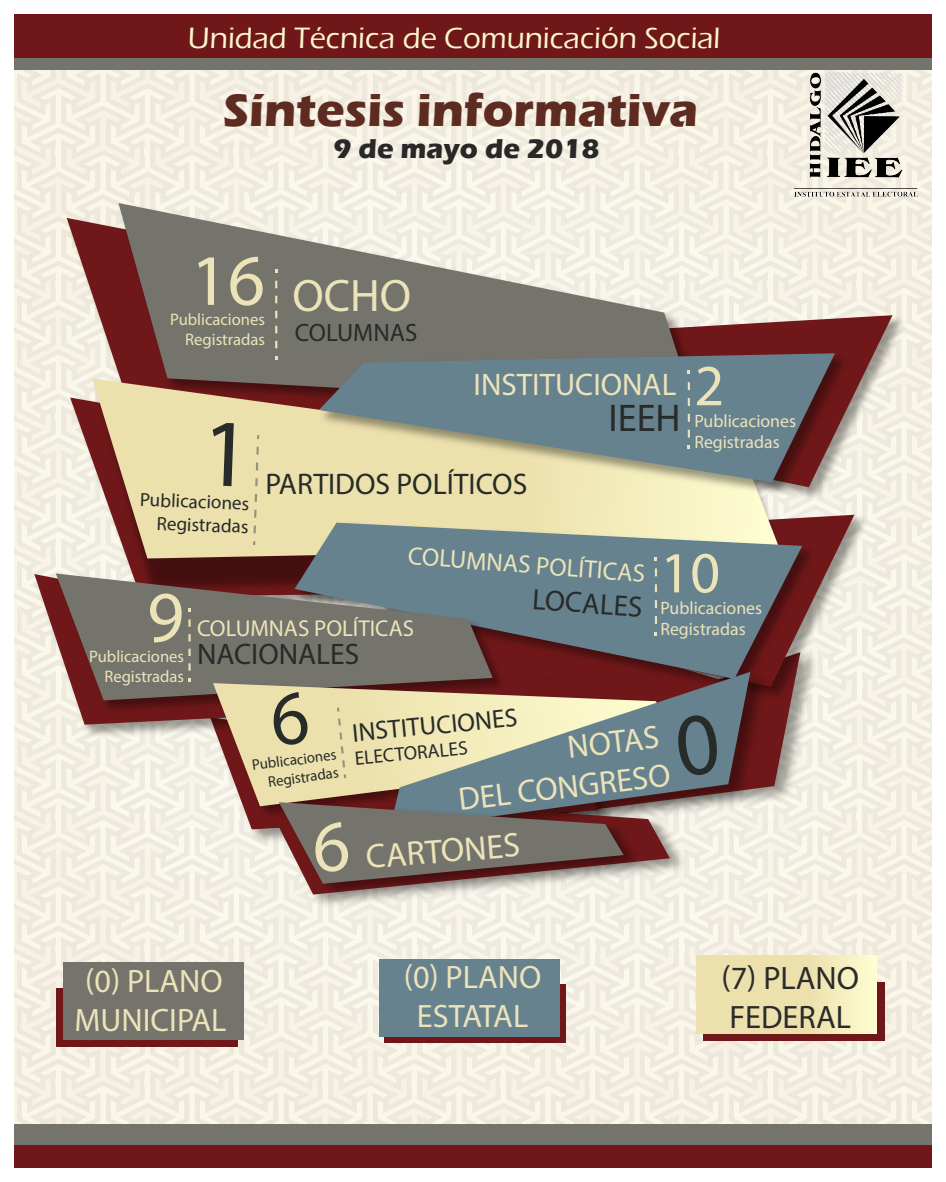
<style>
.page{position:relative;width:946px;height:1182px;background:#fff}
.page>*{position:absolute;margin:0;border:0;box-sizing:border-box;transform-origin:0 0}
.t1{font:72.88px "Chunk Five";color:#ece3b8}
.t2{font:58.6px "Chunk Five";color:#ece3b8}
.t3{font:700 47.68px "Eras ITC";color:#5e2b20}
.t4{font:700 45.72px "Titillium";color:#ece3b8}
.t5{font:700 38.68px "Titillium";color:#272b29}
.t6{font:34.16px "Chunk Five";color:#ece3b8}
.t7{font:700 32.52px/39px "Titillium";color:#ece3b8;text-align:center}
.t8{font:700 32.52px/39px "Titillium";color:#2b2b2b}
.t9{font:32.44px/38.6px "Chunk Five";color:#ece3b8;text-align:right}
.t10{font:900 31.28px "Lato";color:#ece3b8}
.t11{font:500 30.32px "Eras ITC";color:#fcf6cd}
.t12{font:29.88px "Chunk Five";color:#272b29}
.t13{font:700 29.72px "Lato";color:#272b29}
.t14{font:700 29.32px "Lato";color:#272b29}
.t15{font:700 28.08px "Eras ITC";color:#282828}
.t16{font:700 25.92px "Lato";color:#272b29}
.t17{font:900 25.28px "Lato";color:#ece3b8}
.t18{font:900 23.04px "Lato";color:#ece3b8}
.t19{font:900 19.52px "Lato";color:#272b29}
.t20{font:19.24px "Chunk Five";color:#272b29}
.t21{font:17.92px/21.5px "Chunk Five";color:#ece3b8}
.t22{font:16.72px/20px "Chunk Five";color:#ece3b8}
.t23{font:15.24px/18.2px "Chunk Five";color:#272b29;text-align:right}
.s1{font-size:72.88px}
</style>
<div class="page">
<div style="left:14px;top:14px;width:917px;height:1154px;background:#f3efe2"></div>
<img style="left:697px;top:704px;width:157px;height:201px">
<svg style="left:67px;top:218px;width:675px;height:204px"></svg>
<img style="left:712px;top:311px;width:191px;height:194px">
<svg style="left:712px;top:315px;width:180px;height:172px"></svg>
<img style="left:802px;top:511px;width:69px;height:193px">
<svg style="left:801px;top:515px;width:53px;height:172px"></svg>
<img style="left:115px;top:199px;width:597px;height:175px">
<svg style="left:118px;top:203px;width:576px;height:171px;fill:#74746d"></svg>
<svg style="left:275px;top:281px;width:2px;height:67px"></svg>
<img style="left:80px;top:374px;width:721px;height:195px">
<svg style="left:92px;top:379px;width:686px;height:179px"></svg>
<svg style="left:253px;top:447px;width:6px;height:86px"></svg>
<img style="left:83px;top:725px;width:125px;height:17px">
<svg style="left:34px;top:574px;width:174px;height:151px"></svg>
<img style="left:290px;top:519px;width:529px;height:177px">
<svg style="left:294px;top:523px;width:508px;height:139px;fill:#66828f"></svg>
<img style="left:52px;top:569px;width:158px;height:149px">
<svg style="left:56px;top:574px;width:154px;height:126px;fill:#74746d"></svg>
<svg style="left:188px;top:619px;width:2px;height:52px"></svg>
<img style="left:255px;top:895px;width:442px;height:62px">
<img style="left:733px;top:662px;width:69px;height:219px">
<svg style="left:733px;top:672px;width:17px;height:159px"></svg>
<img style="left:273px;top:895px;width:377px;height:40px">
<img style="left:315px;top:349px;width:537px;height:151px">
<svg style="left:319px;top:353px;width:515px;height:129px;fill:#66828f"></svg>
<svg style="left:687px;top:382px;width:2px;height:56px"></svg>
<div style="left:14px;top:49px;width:917px;height:21px;background:#74746d"></div>
<img style="left:794px;top:73px;width:123px;height:123px">
<div style="left:14px;top:14px;width:917px;height:44px;background:#701819"></div>
<div style="left:56px;top:988px;width:182px;height:59px;background:#701819"></div>
<div style="left:384px;top:984px;width:181px;height:59px;background:#701819"></div>
<div style="left:63px;top:962px;width:181px;height:78px;background:#74746d"></div>
<div style="left:703px;top:982px;width:181px;height:59px;background:#701819"></div>
<div style="left:379px;top:959px;width:181px;height:77px;background:#66828f"></div>
<div style="left:696px;top:956px;width:180px;height:77px;background:linear-gradient(to right,#e8daa4,#f7f2c3)"></div>
<div style="left:14px;top:1124px;width:917px;height:21px;background:#74746d"></div>
<div style="left:14px;top:1145px;width:917px;height:23px;background:#701819"></div>
<div style="left:210px;top:422px;width:24px;height:64px;background:#ece1ad"></div>
<svg style="left:210px;top:568px;width:523px;height:327px"></svg>
<h3 class="t11" style="left:188px;top:21px;width:533px">Unidad Técnica de Comunicación Social</h3>
<h3 class="t3" style="left:223px;top:83px;width:476px">Síntesis informativa</h3>
<h3 class="t15" style="left:333px;top:132px;width:267px">9 de mayo de 2018</h3>
<h1 class="t1" style="left:191px;top:235px;width:76px">16</h1>
<p class="t22" style="left:185px;top:309px;width:233px;text-indent:-15px">Publicaciones<br>Registradas <sup>COLUMNAS</sup></p>
<h3 class="t4" style="left:292px;top:268px;width:120px">OCHO</h3>
<h3 class="t10" style="left:473px;top:366px;width:204px">INSTITUCIONAL</h3>
<h3 class="t5" style="left:608px;top:394px;width:74px">IEEH</h3>
<p class="t20" style="left:140px;top:488px;width:111px;rotate:2deg">Publicaciones</p>
<p class="t20" style="left:157px;top:511px;width:93px;rotate:2deg">Registradas</p>
<h3 class="t12" style="left:265px;top:466px;width:263px">PARTIDOS POLÍTICOS</h3>
<h2 class="t2" style="left:694px;top:349px;width:31px">2</h2>
<p class="t21" style="left:694px;top:410px;width:103px">Publicaciones<br>Registradas</p>
<h1 class="t1" style="left:147px;top:572px;width:39px">9</h1>
<p class="t22" style="left:89px;top:646px;width:96px;text-align:right">Publicaciones<br>Registradas</p>
<h3 class="t17" style="left:409px;top:541px;width:239px;rotate:4deg">COLUMNAS POLÍTICAS</h3>
<h3 class="t14" style="left:533px;top:581px;width:112px;rotate:4deg">LOCALES</h3>
<h3 class="t18" style="left:197px;top:614px;width:218px">COLUMNAS POLÍTICAS</h3>
<h3 class="t13" style="left:197px;top:636px;width:164px">NACIONALES</h3>
<h2 class="t2" style="left:660px;top:537px;width:61px">10</h2>
<p class="t21" style="left:660px;top:597px;width:103px">Publicaciones</p>
<p class="t21" style="left:660px;top:618px;width:87px">Registradas</p>
<p class="t23" style="left:251px;top:756px;width:86px;rotate:-7deg">Publicaciones<br>Registradas</p>
<h3 class="t16" style="left:351px;top:717px;width:167px;rotate:-5deg">INSTITUCIONES</h3>
<p class="t19" style="left:354px;top:746px;width:115px;rotate:-5deg">ELECTORALES</p>
<h3 class="t9" style="left:451px;top:742px;width:215px;rotate:-7deg">NOTAS<br>DEL CONGRESO</h3>
<h3 class="t6" style="left:312px;top:839px;width:208px;rotate:-4deg"><span class="s1">6</span> CARTONES</h3>
<h3 class="t7" style="left:75px;top:961px;width:153px">(0) PLANO<br>MUNICIPAL</h3>
<h3 class="t7" style="left:403px;top:957px;width:139px">(0) PLANO<br>ESTATAL</h3>
<h3 class="t8" style="left:721px;top:958px;width:139px">(7) PLANO<br>FEDERAL</h3>
</div>
